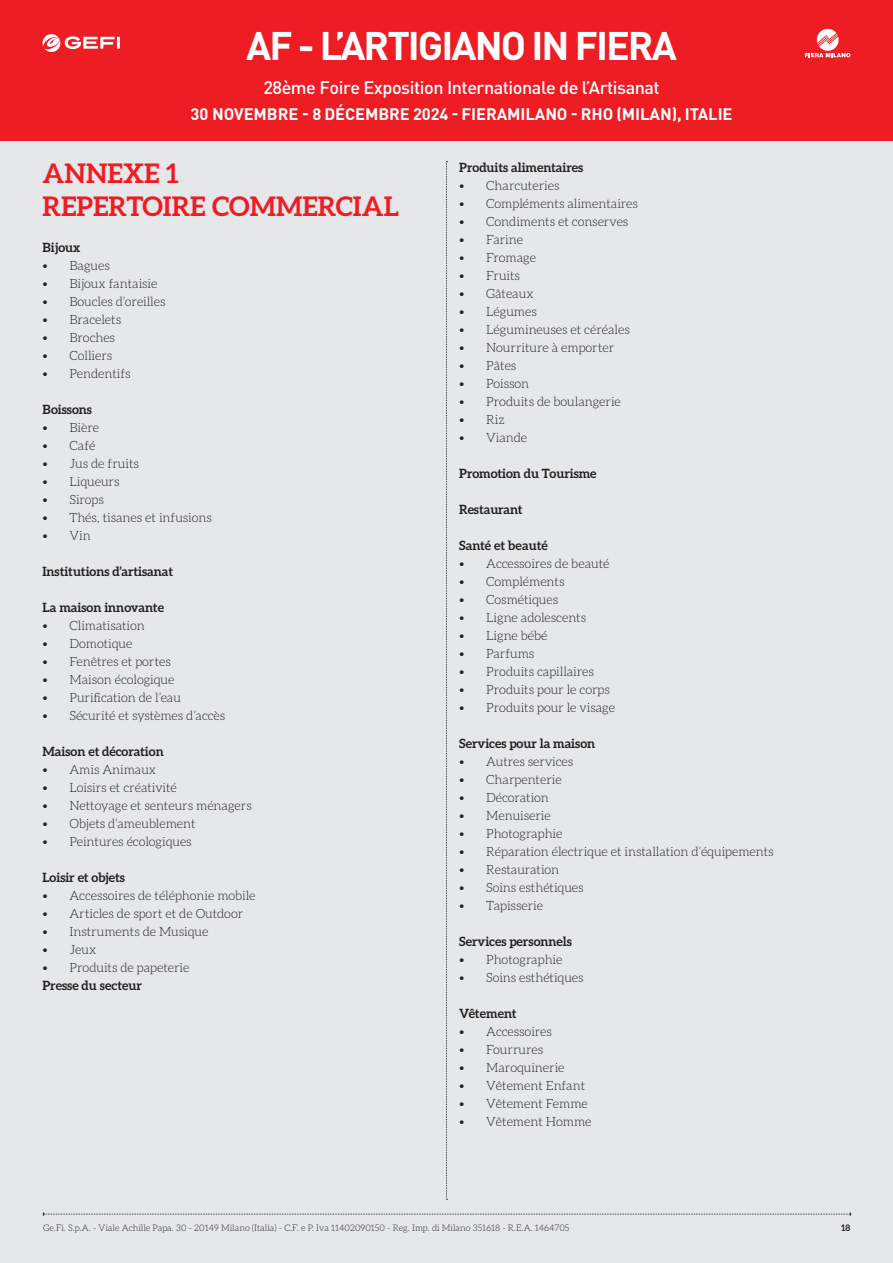
<style>
.page{position:relative;width:893px;height:1263px;background:#e6e7e9}
.page>*{position:absolute;margin:0;border:0;box-sizing:border-box;transform-origin:0 0}
.t1{font:700 39.45px "DIN Pro";letter-spacing:-.05em;color:#fff}
.t2{font:700 27px/32.4px "Aleo";color:#ee1d23}
.t3{font:500 18px "DIN Pro";letter-spacing:-.025em;color:#fff}
.t4{font:700 16.5px "DIN Pro";letter-spacing:-.005em;color:#fff}
.t5{font:300 12.75px "Aleo";letter-spacing:-.005em;color:#231f20}
.t6{font:700 12.75px "Aleo";letter-spacing:-.005em;color:#231f20}
.t7{font:300 9px "Aleo";color:#231f20}
.t8{font:700 9px "Aleo";color:#231f20}
</style>
<div class="page">
<div style="left:0;top:0;width:893px;height:140px;background:#ee1d23"></div>
<svg style="left:43px;top:1212px;width:808px;height:4px"></svg>
<svg style="left:446px;top:161px;width:1px;height:1039px"></svg>
<svg style="left:42px;top:34px;width:78px;height:18px"></svg>
<svg style="left:805px;top:28px;width:45px;height:29px"></svg>
<h1 class="t1" style="left:246px;top:13px;width:432px">AF - L’ARTIGIANO IN FIERA</h1>
<h3 class="t3" style="left:263px;top:73px;width:398px">28ème Foire Exposition Internationale de l’Artisanat</h3>
<p class="t4" style="left:191px;top:101px;width:543px">30 NOVEMBRE - 8 DÉCEMBRE 2024 - FIERAMILANO - RHO (MILAN), ITALIE</p>
<h2 class="t2" style="left:43px;top:159px;width:358px">ANNEXE 1<br>REPERTOIRE COMMERCIAL</h2>
<p class="t6" style="left:43px;top:239px;width:39px">Bijoux</p>
<p class="t5" style="left:43px;top:258px;width:69px">• Bagues</p>
<p class="t5" style="left:43px;top:276px;width:116px">• Bijoux fantaisie</p>
<p class="t5" style="left:43px;top:294px;width:124px">• Boucles d’oreilles</p>
<p class="t5" style="left:43px;top:312px;width:80px">• Bracelets</p>
<p class="t5" style="left:43px;top:330px;width:74px">• Broches</p>
<p class="t5" style="left:43px;top:348px;width:71px">• Colliers</p>
<p class="t5" style="left:43px;top:366px;width:90px">• Pendentifs</p>
<p class="t6" style="left:43px;top:401px;width:51px">Boissons</p>
<p class="t5" style="left:43px;top:420px;width:58px">• Bière</p>
<p class="t5" style="left:43px;top:438px;width:54px">• Café</p>
<p class="t5" style="left:43px;top:456px;width:98px">• Jus de fruits</p>
<p class="t5" style="left:43px;top:474px;width:79px">• Liqueurs</p>
<p class="t5" style="left:43px;top:492px;width:63px">• Sirops</p>
<p class="t5" style="left:43px;top:510px;width:171px">• Thés, tisanes et infusions</p>
<p class="t5" style="left:43px;top:528px;width:50px">• Vin</p>
<p class="t6" style="left:43px;top:563px;width:132px">Institutions d’artisanat</p>
<p class="t6" style="left:43px;top:599px;width:123px">La maison innovante</p>
<p class="t5" style="left:43px;top:618px;width:104px">• Climatisation</p>
<p class="t5" style="left:43px;top:636px;width:91px">• Domotique</p>
<p class="t5" style="left:43px;top:654px;width:130px">• Fenêtres et portes</p>
<p class="t5" style="left:43px;top:672px;width:133px">• Maison écologique</p>
<p class="t5" style="left:43px;top:690px;width:140px">• Purification de l’eau</p>
<p class="t5" style="left:43px;top:708px;width:184px">• Sécurité et systèmes d’accès</p>
<p class="t6" style="left:43px;top:743px;width:123px">Maison et décoration</p>
<p class="t5" style="left:43px;top:762px;width:115px">• Amis Animaux</p>
<p class="t5" style="left:43px;top:780px;width:136px">• Loisirs et créativité</p>
<p class="t5" style="left:43px;top:798px;width:211px">• Nettoyage et senteurs ménagers</p>
<p class="t5" style="left:43px;top:816px;width:155px">• Objets d’ameublement</p>
<p class="t5" style="left:43px;top:834px;width:151px">• Peintures écologiques</p>
<p class="t6" style="left:43px;top:869px;width:84px">Loisir et objets</p>
<p class="t5" style="left:43px;top:888px;width:214px">• Accessoires de téléphonie mobile</p>
<p class="t5" style="left:43px;top:906px;width:202px">• Articles de sport et de Outdoor</p>
<p class="t5" style="left:43px;top:924px;width:167px">• Instruments de Musique</p>
<p class="t5" style="left:43px;top:942px;width:55px">• Jeux</p>
<p class="t5" style="left:43px;top:960px;width:148px">• Produits de papeterie</p>
<p class="t6" style="left:43px;top:977px;width:101px">Presse du secteur</p>
<p class="t6" style="left:459px;top:160px;width:126px">Produits alimentaires</p>
<p class="t5" style="left:459px;top:178px;width:102px">• Charcuteries</p>
<p class="t5" style="left:459px;top:196px;width:180px">• Compléments alimentaires</p>
<p class="t5" style="left:459px;top:214px;width:171px">• Condiments et conserves</p>
<p class="t5" style="left:459px;top:232px;width:65px">• Farine</p>
<p class="t5" style="left:459px;top:250px;width:78px">• Fromage</p>
<p class="t5" style="left:459px;top:268px;width:62px">• Fruits</p>
<p class="t5" style="left:459px;top:286px;width:76px">• Gâteaux</p>
<p class="t5" style="left:459px;top:304px;width:79px">• Légumes</p>
<p class="t5" style="left:459px;top:322px;width:172px">• Légumineuses et céréales</p>
<p class="t5" style="left:459px;top:340px;width:157px">• Nourriture à emporter</p>
<p class="t5" style="left:459px;top:358px;width:59px">• Pâtes</p>
<p class="t5" style="left:459px;top:376px;width:72px">• Poisson</p>
<p class="t5" style="left:459px;top:394px;width:163px">• Produits de boulangerie</p>
<p class="t5" style="left:459px;top:412px;width:47px">• Riz</p>
<p class="t5" style="left:459px;top:430px;width:70px">• Viande</p>
<p class="t6" style="left:459px;top:466px;width:139px">Promotion du Tourisme</p>
<p class="t6" style="left:459px;top:502px;width:65px">Restaurant</p>
<p class="t6" style="left:459px;top:538px;width:90px">Santé et beauté</p>
<p class="t5" style="left:459px;top:556px;width:152px">• Accessoires de beauté</p>
<p class="t5" style="left:459px;top:574px;width:107px">• Compléments</p>
<p class="t5" style="left:459px;top:592px;width:100px">• Cosmétiques</p>
<p class="t5" style="left:459px;top:610px;width:128px">• Ligne adolescents</p>
<p class="t5" style="left:459px;top:628px;width:90px">• Ligne bébé</p>
<p class="t5" style="left:459px;top:646px;width:77px">• Parfums</p>
<p class="t5" style="left:459px;top:664px;width:136px">• Produits capillaires</p>
<p class="t5" style="left:459px;top:682px;width:152px">• Produits pour le corps</p>
<p class="t5" style="left:459px;top:700px;width:157px">• Produits pour le visage</p>
<p class="t6" style="left:459px;top:736px;width:138px">Services pour la maison</p>
<p class="t5" style="left:459px;top:754px;width:116px">• Autres services</p>
<p class="t5" style="left:459px;top:772px;width:104px">• Charpenterie</p>
<p class="t5" style="left:459px;top:790px;width:91px">• Décoration</p>
<p class="t5" style="left:459px;top:808px;width:93px">• Menuiserie</p>
<p class="t5" style="left:459px;top:826px;width:105px">• Photographie</p>
<p class="t5" style="left:459px;top:844px;width:316px">• Réparation électrique et installation d’équipements</p>
<p class="t5" style="left:459px;top:862px;width:102px">• Restauration</p>
<p class="t5" style="left:459px;top:880px;width:126px">• Soins esthétiques</p>
<p class="t5" style="left:459px;top:898px;width:85px">• Tapisserie</p>
<p class="t6" style="left:459px;top:934px;width:114px">Services personnels</p>
<p class="t5" style="left:459px;top:952px;width:105px">• Photographie</p>
<p class="t5" style="left:459px;top:970px;width:126px">• Soins esthétiques</p>
<p class="t6" style="left:459px;top:1006px;width:59px">Vêtement</p>
<p class="t5" style="left:459px;top:1024px;width:94px">• Accessoires</p>
<p class="t5" style="left:459px;top:1042px;width:86px">• Fourrures</p>
<p class="t5" style="left:459px;top:1060px;width:107px">• Maroquinerie</p>
<p class="t5" style="left:459px;top:1078px;width:127px">• Vêtement Enfant</p>
<p class="t5" style="left:459px;top:1096px;width:130px">• Vêtement Femme</p>
<p class="t5" style="left:459px;top:1114px;width:134px">• Vêtement Homme</p>
<p class="t7" style="left:43px;top:1222px;width:528px">Ge.Fi. S.p.A. - Viale Achille Papa. 30 - 20149 Milano (Italia) - C.F. e P. Iva 11402090150 - Reg. Imp. di Milano 351618 - R.E.A. 1464705</p>
<p class="t8" style="left:841px;top:1222px;width:11px">18</p>
</div>
